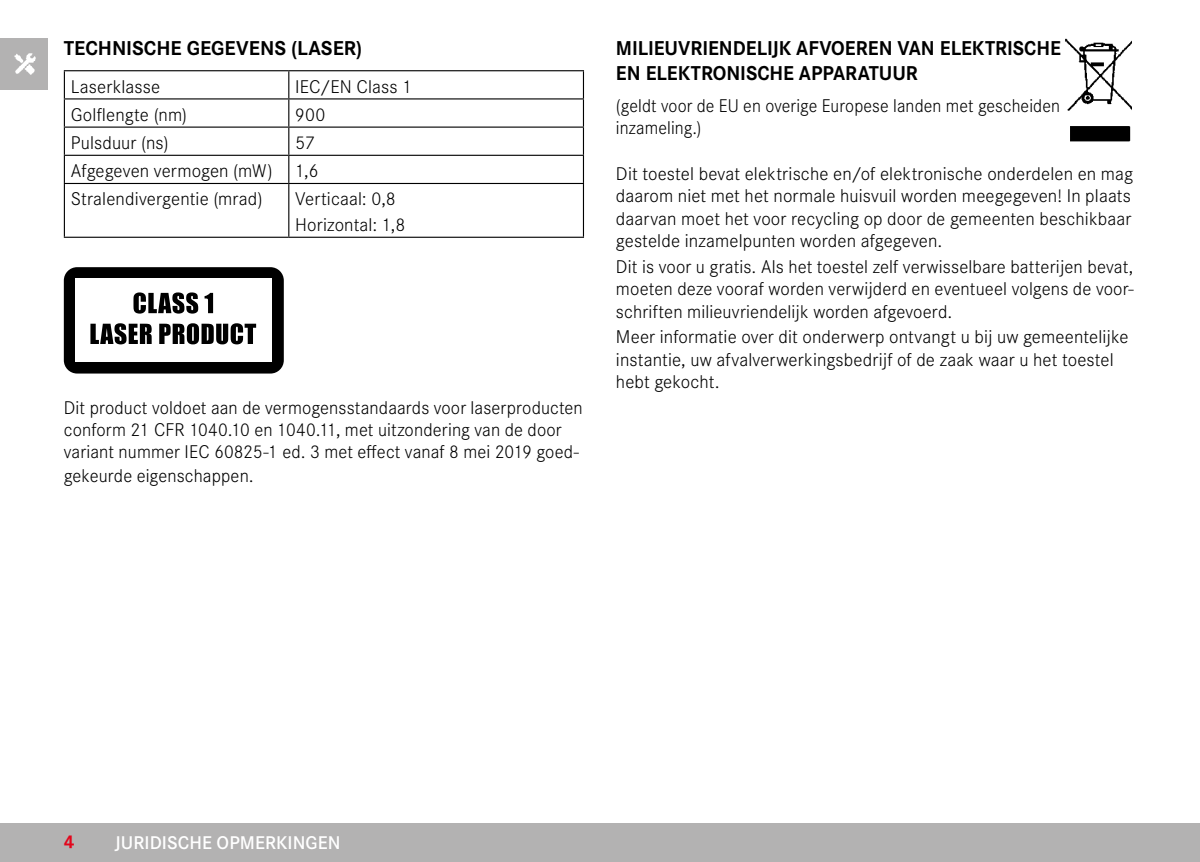
<style>
.page{position:relative;width:1200px;height:862px;background:#fff}
.page>*{position:absolute;margin:0;border:0;box-sizing:border-box;transform-origin:0 0}
.t1{font:700 20.7px/25px "Corporate S";color:#000}
.t2{font:300 19.12px/22.3px "Corporate S";letter-spacing:.005em;color:#000}
.t3{font:300 19.12px/22.3px "Corporate S";letter-spacing:.005em;color:#000;scale:.95 1}
.t4{font:600 19.12px "Corporate S";letter-spacing:.005em;color:#fff}
.t5{font:700 19.12px "Corporate S";color:#e3051b}
</style>
<div class="page">
<div style="left:0;top:38px;width:48px;height:51px;background:#b3b2b2"></div>
<img style="left:14px;top:53px;width:22px;height:21px">
<div style="left:0;top:823px;width:1199px;height:38px;background:#b3b2b2"></div>
<hr style="left:64px;top:70px;width:225px;height:1px;background:#000">
<hr style="left:64px;top:98px;width:225px;height:1px;background:#000">
<hr style="left:64px;top:126px;width:225px;height:2px;background:#000">
<hr style="left:64px;top:155px;width:225px;height:1px;background:#000">
<svg style="left:64px;top:71px;width:1px;height:112px"></svg>
<hr style="left:64px;top:183px;width:225px;height:1px;background:#000">
<hr style="left:64px;top:184px;width:1px;height:52px;background:#000">
<hr style="left:64px;top:236px;width:225px;height:2px;background:#000">
<hr style="left:289px;top:70px;width:295px;height:1px;background:#000">
<hr style="left:582px;top:71px;width:2px;height:27px;background:#000">
<hr style="left:289px;top:98px;width:295px;height:1px;background:#000">
<hr style="left:582px;top:99px;width:2px;height:27px;background:#000">
<hr style="left:289px;top:126px;width:295px;height:2px;background:#000">
<hr style="left:582px;top:128px;width:2px;height:27px;background:#000">
<hr style="left:289px;top:155px;width:295px;height:1px;background:#000">
<svg style="left:288px;top:71px;width:1px;height:112px"></svg>
<hr style="left:582px;top:156px;width:2px;height:27px;background:#000">
<hr style="left:289px;top:183px;width:295px;height:1px;background:#000">
<hr style="left:288px;top:184px;width:1px;height:52px;background:#000">
<hr style="left:582px;top:184px;width:2px;height:52px;background:#000">
<hr style="left:289px;top:236px;width:295px;height:2px;background:#000">
<div style="left:64px;top:267px;width:220px;height:106px;background:#000;border-radius:13px"></div>
<div style="left:76px;top:278px;width:196px;height:84px;background:#fff"></div>
<svg style="left:133px;top:292px;width:80px;height:21px"></svg>
<svg style="left:90px;top:323px;width:166px;height:21px"></svg>
<img style="left:1065px;top:38px;width:65px;height:104px">
<p class="t1" style="left:64px;top:34px;width:300px">TECHNISCHE GEGEVENS (LASER)</p>
<p class="t2" style="left:71px;top:74px;width:91px">Laserklasse</p>
<p class="t2" style="left:295px;top:74px;width:118px">IEC/EN Class 1</p>
<p class="t2" style="left:71px;top:102px;width:118px">Golflengte (nm)</p>
<p class="t2" style="left:295px;top:102px;width:32px">900</p>
<p class="t2" style="left:71px;top:130px;width:99px">Pulsduur (ns)</p>
<p class="t2" style="left:71px;top:127px;width:249px;line-height:28.1px;text-indent:224px">57<br>Afgegeven vermogen (mW) 1,6<br>Stralendivergentie (mrad)</p>
<p class="t2" style="left:295px;top:185px;width:112px;line-height:25.7px">Verticaal: 0,8<br>Horizontal: 1,8</p>
<p class="t2" style="left:64px;top:394px;width:520px">Dit product voldoet aan de vermogensstandaards voor laserproducten conform 21 CFR 1040.10 en 1040.11, met uitzondering van de door variant nummer IEC 60825-1 ed. 3 met effect vanaf 8 mei 2019 goed&shy;gekeurde eigenschappen.</p>
<p class="t1" style="left:615px;top:34px;width:446px">MILIEUVRIENDELIJK AFVOEREN VAN ELEKTRISCHE<br>EN ELEKTRONISCHE APPARATUUR</p>
<p class="t3" style="left:615px;top:93px;width:469px">(geldt voor de EU en overige Europese landen met gescheiden inzameling.)</p>
<p class="t2" style="left:615px;top:161px;width:518px;text-align:justify">Dit toestel bevat elektrische en/of elektronische onderdelen en mag daarom niet met het normale huisvuil worden meegegeven! In plaats daarvan moet het voor recycling op door de gemeenten beschikbaar gestelde inzamelpunten worden afgegeven.</p>
<p class="t2" style="left:615px;top:254px;width:519px;text-align:justify">Dit is voor u gratis. Als het toestel zelf verwisselbare batterijen bevat, moeten deze vooraf worden verwijderd en eventueel volgens de voor&shy;schriften milieuvriendelijk worden afgevoerd.</p>
<p class="t2" style="left:615px;top:324px;width:514px">Meer informatie over dit onderwerp ontvangt u bij uw gemeentelijke instantie, uw afvalverwerkingsbedrijf of de zaak waar u het toestel hebt gekocht.</p>
<p class="t5" style="left:64px;top:826px;width:12px">4</p>
<p class="t4" style="left:115px;top:827px;width:227px">JURIDISCHE OPMERKINGEN</p>
</div>
